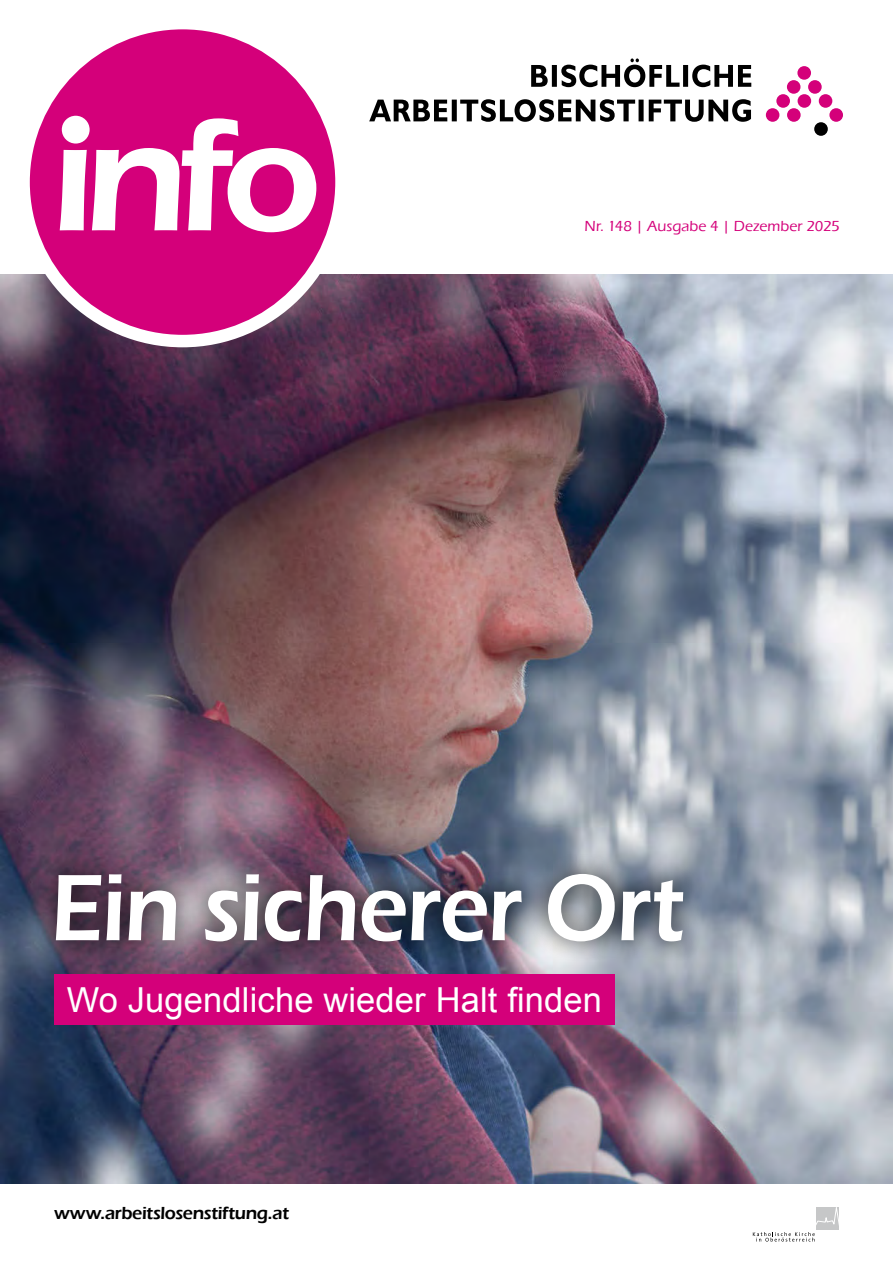
<style>
.page{position:relative;width:893px;height:1263px;background:#fff}
.page>*{position:absolute;margin:0;border:0;box-sizing:border-box;transform-origin:0 0}
.t1{font:600 162px "Eras ITC";color:#fff}
.t2{font:600 97.8px "Eras ITC";letter-spacing:-.015em;color:#fff;scale:.9 1}
.t3{font:34.5px "Arial";letter-spacing:.005em;color:#fff}
.t4{font:600 18px "Eras ITC";letter-spacing:-.02em;color:#000}
.t5{font:500 15px "Eras ITC";color:#d4007a}
</style>
<div class="page">
<img style="left:0;top:274px;width:893px;height:909px">
<div style="left:35px;top:853px;width:669px;height:109px;background:#000;opacity:.75"></div>
<div style="left:54px;top:974px;width:561px;height:50px;background:#d4007a"></div>
<div style="left:17px;top:17px;width:331px;height:330px;background:#fff;border-radius:50%"></div>
<div style="left:30px;top:29px;width:305px;height:306px;background:#d4007a;border-radius:50%"></div>
<svg style="left:60px;top:112px;width:32px;height:32px"></svg>
<div style="left:62px;top:116px;width:28px;height:28px;background:#fff;border-radius:50%"></div>
<div style="left:797px;top:66px;width:14px;height:14px;background:#d4007a;border-radius:50%"></div>
<div style="left:814px;top:122px;width:14px;height:14px;background:#000;border-radius:50%"></div>
<div style="left:787px;top:80px;width:13px;height:14px;background:#d4007a;border-radius:50%"></div>
<div style="left:808px;top:80px;width:14px;height:14px;background:#d4007a;border-radius:50%"></div>
<div style="left:776px;top:94px;width:14px;height:14px;background:#d4007a;border-radius:50%"></div>
<div style="left:798px;top:94px;width:13px;height:14px;background:#d4007a;border-radius:50%"></div>
<div style="left:819px;top:94px;width:13px;height:14px;background:#d4007a;border-radius:50%"></div>
<div style="left:766px;top:108px;width:13px;height:14px;background:#d4007a;border-radius:50%"></div>
<div style="left:787px;top:108px;width:14px;height:14px;background:#d4007a;border-radius:50%"></div>
<div style="left:829px;top:108px;width:14px;height:14px;background:#d4007a;border-radius:50%"></div>
<svg style="left:369px;top:99px;width:382px;height:23px"></svg>
<svg style="left:531px;top:58px;width:220px;height:29px"></svg>
<svg style="left:753px;top:1207px;width:86px;height:34px"></svg>
<h1 class="t1" style="left:52px;top:85px;width:272px">info</h1>
<p class="t5" style="left:585px;top:218px;width:257px">Nr. 148 | Ausgabe 4 | Dezember 2025</p>
<h2 class="t2" style="left:51px;top:852px;width:705px">Ein sicherer Ort</h2>
<p class="t3" style="left:67px;top:977px;width:537px">Wo Jugendliche wieder Halt finden</p>
<p class="t4" style="left:54px;top:1203px;width:237px">www.arbeitslosenstiftung.at</p>
</div>
